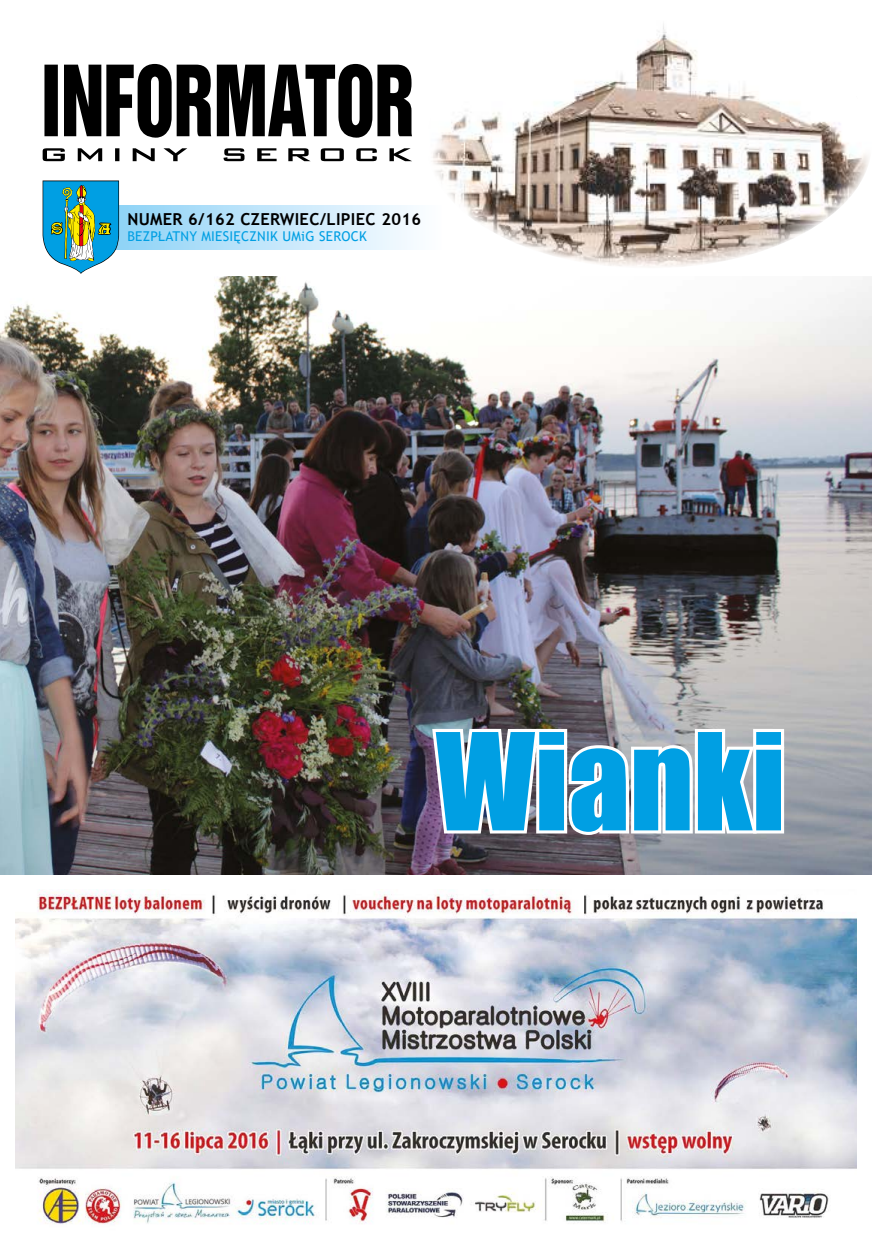
<style>
.page{position:relative;width:872px;height:1242px;background:#fff}
.page>*{position:absolute;margin:0;border:0;box-sizing:border-box;transform-origin:0 0}
.t1{font:124.35px "Impact";color:#009fe3}
.t2{font:700 16.5px "Trebuchet MS";letter-spacing:.02em;color:#000}
.t3{font:13.5px "Trebuchet MS";letter-spacing:.02em;color:#009fe3}
</style>
<div class="page">
<svg style="left:43px;top:64px;width:369px;height:97px"></svg>
<svg style="left:119px;top:205px;width:295px;height:45px;background:#c1e6fa"></svg>
<svg style="left:43px;top:180px;width:76px;height:94px;background:#53a9b3"></svg>
<img style="left:433px;top:24px;width:436px;height:243px">
<svg style="left:433px;top:24px;width:3px;height:55px"></svg>
<img style="left:0;top:276px;width:872px;height:598px">
<svg style="left:429px;top:725px;width:358px;height:165px"></svg>
<img style="left:16px;top:890px;width:840px;height:334px">
<p class="t2" style="left:127px;top:208px;width:295px">NUMER 6/162 CZERWIEC/LIPIEC 2016</p>
<p class="t3" style="left:127px;top:228px;width:241px">BEZPŁATNY MIESIĘCZNIK UMiG SEROCK</p>
<h1 class="t1" style="left:436px;top:685px;width:351px">Wianki</h1>
</div>
